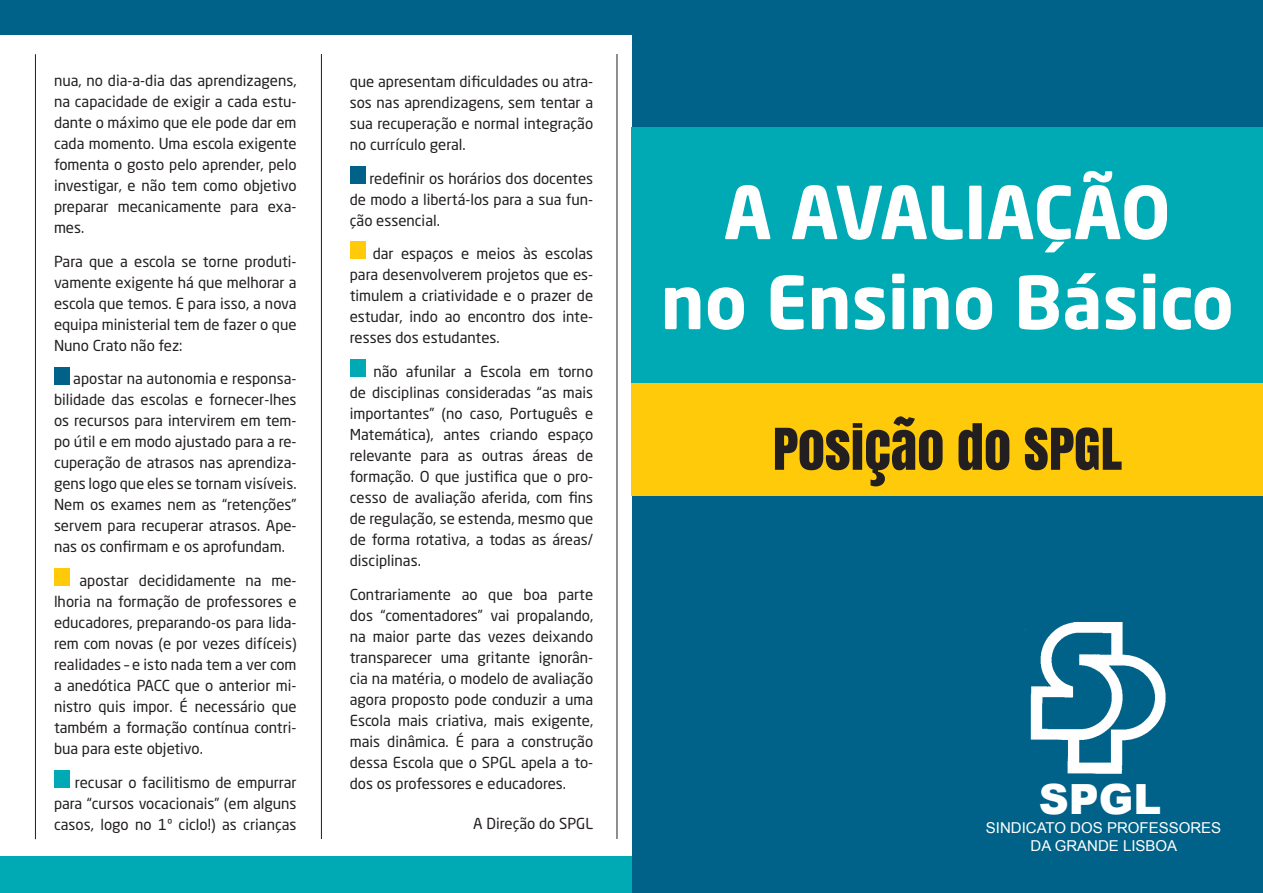
<style>
.page{position:relative;width:1263px;height:893px;background:#fff}
.page>*{position:absolute;margin:0;border:0;box-sizing:border-box;transform-origin:0 0}
.t1{font:700 72px/90px "Neo Sans Std";color:#fff;text-align:center}
.t2{font:54px "Anton";color:#231f20}
.t3{font:900 41.55px "Arial";color:#fff}
.t4{font:15px/21px "Neo Sans Std";color:#231f20;text-align:justify}
.t5{font:15px/18px "Arial";color:#fff;text-align:center}
</style>
<div class="page">
<div style="left:0;top:0;width:638px;height:35px;background:#006288"></div>
<div style="left:0;top:856px;width:632px;height:37px;background:#00aab5"></div>
<div style="left:54px;top:367px;width:16px;height:17px;background:#006288"></div>
<div style="left:54px;top:568px;width:16px;height:18px;background:#feca0a"></div>
<div style="left:54px;top:770px;width:16px;height:18px;background:#00aab5"></div>
<div style="left:350px;top:166px;width:15px;height:17px;background:#006288"></div>
<div style="left:350px;top:241px;width:15px;height:18px;background:#feca0a"></div>
<div style="left:350px;top:359px;width:15px;height:18px;background:#00aab5"></div>
<hr style="left:617px;top:54px;width:1px;height:785px;background:#231f20">
<hr style="left:321px;top:54px;width:1px;height:785px;background:#231f20">
<hr style="left:35px;top:54px;width:1px;height:785px;background:#231f20">
<div style="left:632px;top:0;width:631px;height:893px;background:#006288"></div>
<div style="left:631px;top:128px;width:632px;height:258px;background:#00aab5"></div>
<img style="left:1030px;top:622px;width:136px;height:152px">
<div style="left:631px;top:383px;width:632px;height:112px;background:#feca0a"></div>
<p class="t4" style="left:54px;top:70px;width:244px">nua, no dia-a-dia das aprendizagens, na capacidade de exigir a cada estu&shy;dante o máximo que ele pode dar em cada momento. Uma escola exigente fomenta o gosto pelo aprender, pelo investigar, e não tem como objetivo preparar mecanicamente para exa&shy;mes.</p>
<p class="t4" style="left:54px;top:250px;width:244px">Para que a escola se torne produti&shy;vamente exigente há que melhorar a escola que temos. E para isso, a nova equipa ministerial tem de fazer o que Nuno Crato não fez:</p>
<p class="t4" style="left:54px;top:368px;width:244px;text-indent:19px">apostar na autonomia e responsa&shy;bilidade das escolas e fornecer-lhes os recursos para intervirem em tem&shy;po útil e em modo ajustado para a re&shy;cuperação de atrasos nas aprendiza&shy;gens logo que eles se tornam visíveis.<br>Nem os exames nem as “retenções” servem para recuperar atrasos. Ape&shy;nas os confirmam e os aprofundam.</p>
<p class="t4" style="left:54px;top:570px;width:244px;text-indent:25px">apostar decididamente na me&shy;lhoria na formação de professores e educadores, preparando-os para lida&shy;rem com novas (e por vezes difíceis) realidades – e isto nada tem a ver com a anedótica PACC que o anterior mi&shy;nistro quis impor. É necessário que também a formação contínua contri&shy;bua para este objetivo.</p>
<p class="t4" style="left:54px;top:772px;width:244px;text-indent:21px">recusar o facilitismo de empurrar para “cursos vocacionais” (em alguns casos, logo no 1º ciclo!) as crianças</p>
<p class="t4" style="left:350px;top:71px;width:245px">que apresentam dificuldades ou atra&shy;sos nas aprendizagens, sem tentar a sua recuperação e normal integração no currículo geral.</p>
<p class="t4" style="left:350px;top:167px;width:245px;text-indent:20px">redefinir os horários dos docentes de modo a libertá-los para a sua fun&shy;ção essencial.</p>
<p class="t4" style="left:350px;top:243px;width:245px;text-indent:23px">dar espaços e meios às escolas para desenvolverem projetos que es&shy;timulem a criatividade e o prazer de estudar, indo ao encontro dos inte&shy;resses dos estudantes.</p>
<p class="t4" style="left:350px;top:361px;width:245px;text-indent:24px">não afunilar a Escola em torno de disciplinas consideradas “as mais importantes” (no caso, Português e Matemática), antes criando espaço relevante para as outras áreas de formação. O que justifica que o pro&shy;cesso de avaliação aferida, com fins de regulação, se estenda, mesmo que de forma rotativa, a todas as áreas/ disciplinas.</p>
<p class="t4" style="left:350px;top:584px;width:245px">Contrariamente ao que boa parte dos “comentadores” vai propalando, na maior parte das vezes deixando transparecer uma gritante ignorân&shy;cia na matéria, o modelo de avaliação agora proposto pode conduzir a uma Escola mais criativa, mais exigente, mais dinâmica. É para a construção dessa Escola que o SPGL apela a to&shy;dos os professores e educadores.</p>
<p class="t4" style="left:473px;top:813px;width:121px">A Direção do SPGL</p>
<h1 class="t1" style="left:661px;top:165px;width:575px">A AVALIAÇÃO<br>no Ensino Básico</h1>
<h2 class="t2" style="left:773px;top:406px;width:351px">POSIÇÃO DO SPGL</h2>
<h3 class="t3" style="left:1039px;top:769px;width:124px">SPGL</h3>
<p class="t5" style="left:986px;top:819px;width:237px">SINDICATO DOS PROFESSORES<br>DA GRANDE LISBOA</p>
</div>
